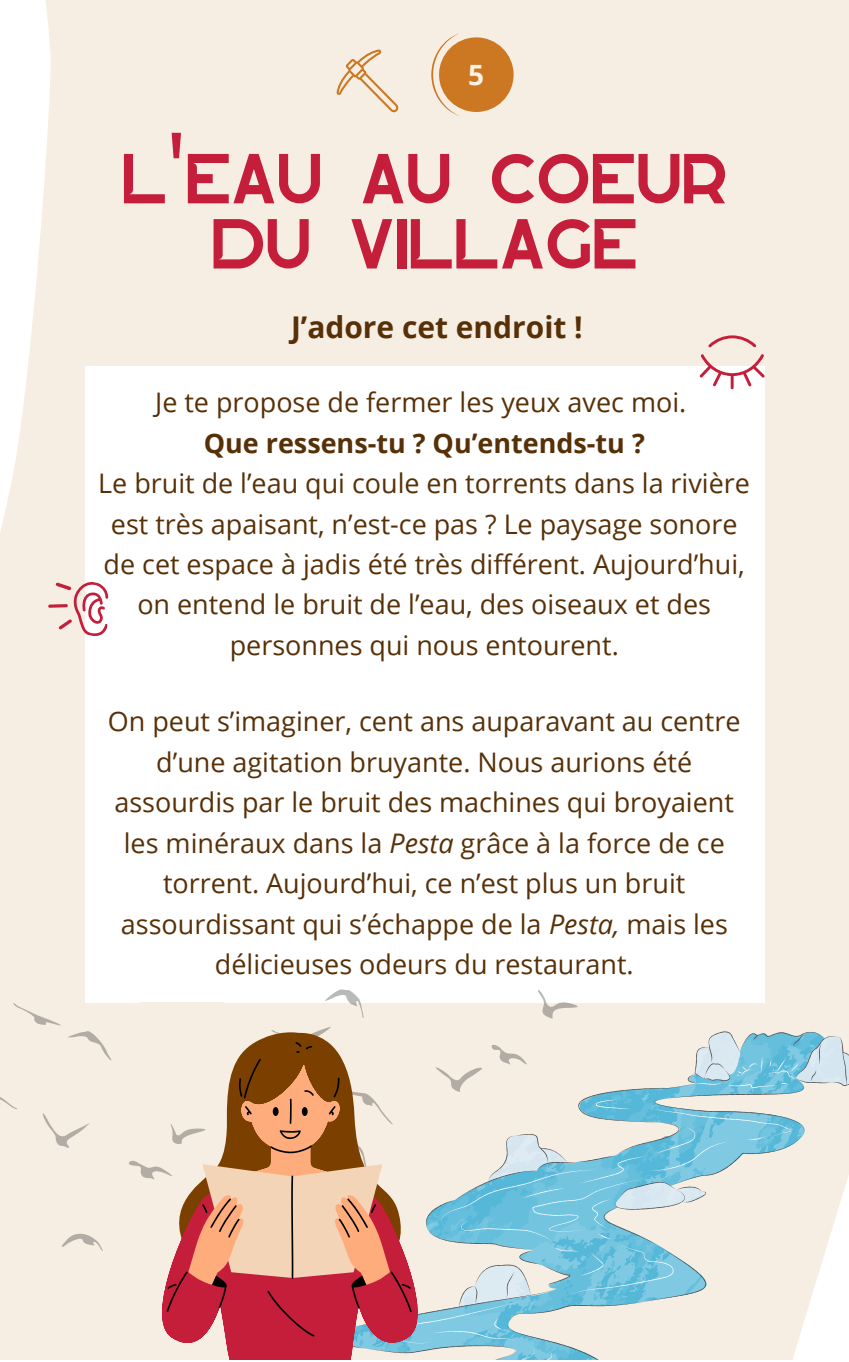
<style>
.page{position:relative;width:849px;height:1362px;background:#fff}
.page>*{position:absolute;margin:0;border:0;box-sizing:border-box;transform-origin:0 0}
.t1{font:98.7px "Lotus Eater Sans Serif";letter-spacing:-.04em;color:#c41e3a}
.t2{font:700 30px "Open Sans";color:#573007}
.t3{font:700 27.9px "Open Sans";color:#faf2e6}
.t4{font:27px/40.5px "Open Sans";color:#573007;text-align:center}
.t5{font:700 27px "Open Sans";color:#573007}
.s1{font-family:"Noto Sans"}
.s2{font-style:italic}
</style>
<div class="page">
<div style="left:0;top:0;width:849px;height:1359px;background:#f6eee3"></div>
<div style="left:85px;top:366px;width:679px;height:636px;background:#fff"></div>
<svg style="left:537px;top:990px;width:44px;height:28px"></svg>
<svg style="left:325px;top:989px;width:36px;height:13px"></svg>
<svg style="left:0;top:1097px;width:17px;height:13px"></svg>
<svg style="left:42px;top:1113px;width:48px;height:35px"></svg>
<svg style="left:62px;top:1233px;width:41px;height:18px"></svg>
<svg style="left:435px;top:1045px;width:231px;height:314px"></svg>
<svg style="left:169px;top:1172px;width:268px;height:187px"></svg>
<svg style="left:162px;top:1002px;width:250px;height:334px;fill:#c41e3a"></svg>
<svg style="left:128px;top:1026px;width:269px;height:258px"></svg>
<div style="left:141px;top:1002px;width:82px;height:106px;background:#f6eee3"></div>
<svg style="left:700px;top:335px;width:65px;height:54px"></svg>
<svg style="left:0;top:0;width:141px;height:1092px"></svg>
<svg style="left:666px;top:423px;width:183px;height:936px"></svg>
<svg style="left:336px;top:49px;width:62px;height:63px"></svg>
<div style="left:439px;top:37px;width:75px;height:75px;background:#c72;border-radius:50%"></div>
<svg style="left:431px;top:33px;width:29px;height:83px"></svg>
<p class="t3" style="left:468px;top:55px;width:17px">5</p>
<h1 class="t1" style="left:120px;top:129px;width:611px">l<span class="s1">'</span>eau au coeur</h1>
<h1 class="t1" style="left:209px;top:194px;width:432px">du village</h1>
<p class="t2" style="left:291px;top:306px;width:293px">J’adore cet endroit !</p>
<p class="t4" style="left:155px;top:381px;width:533px">Je te propose de fermer les yeux avec moi.</p>
<p class="t5" style="left:204px;top:424px;width:443px">Que ressens-tu ? Qu’entends-tu ?</p>
<p class="t4" style="left:98px;top:462px;width:653px">Le bruit de l’eau qui coule en torrents dans la rivière est très apaisant, n’est-ce pas ? Le paysage sonore de cet espace à jadis été très différent. Aujourd’hui, on entend le bruit de l’eau, des oiseaux et des personnes qui nous entourent.</p>
<p class="t4" style="left:108px;top:700px;width:634px">On peut s’imaginer, cent ans auparavant au centre d’une agitation bruyante. Nous aurions été assourdis par le bruit des machines qui broyaient les minéraux dans la <span class="s2">Pesta</span> grâce à la force de ce torrent. Aujourd’hui, ce n’est plus un bruit assourdissant qui s’échappe de la <span class="s2">Pesta,</span> mais les délicieuses odeurs du restaurant.</p>
</div>
